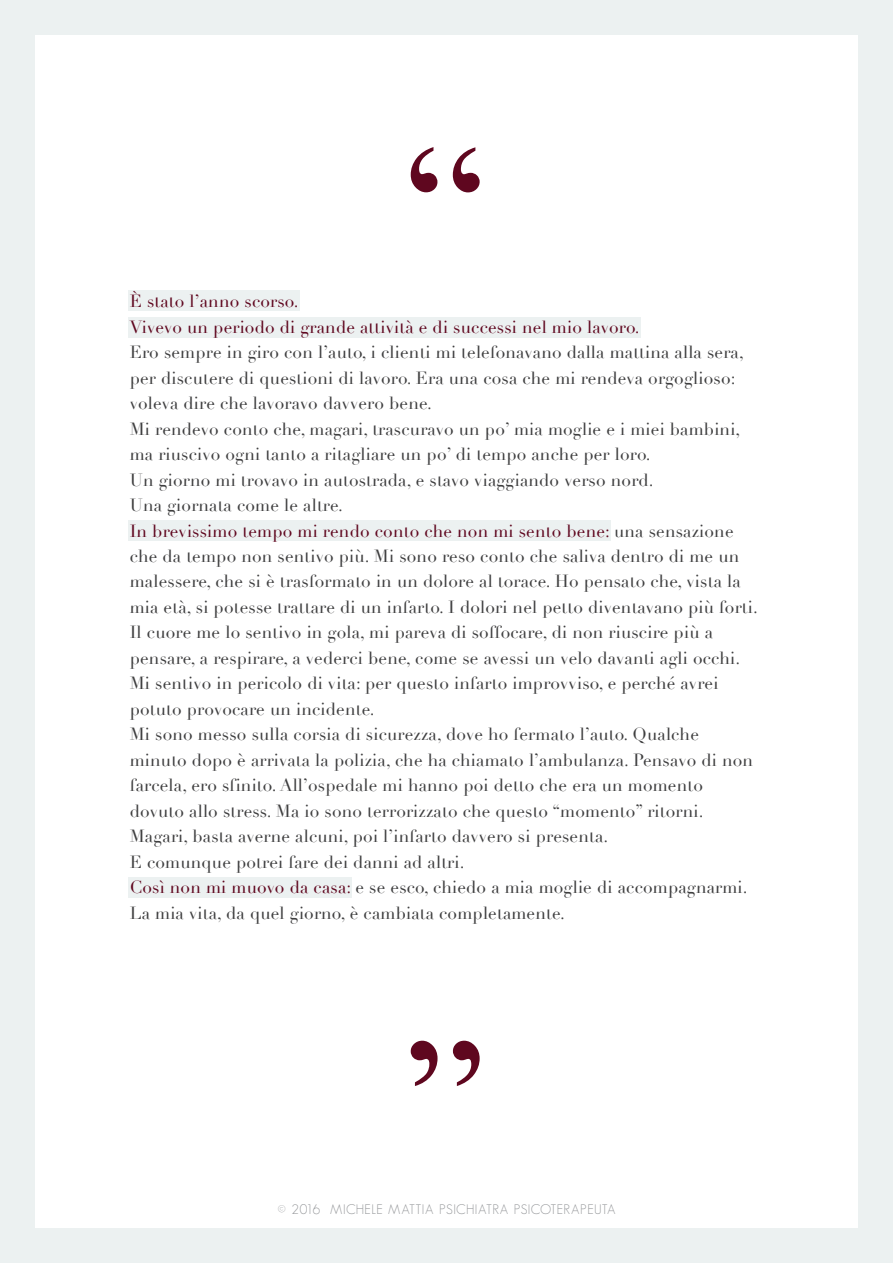
<style>
.page{position:relative;width:893px;height:1263px;background:#fff}
.page>*{position:absolute;margin:0;border:0;box-sizing:border-box;transform-origin:0 0}
.t1{font:180px "Times New Roman";color:#5f071f}
.t2{font:17.25px/25.5px "Didot";letter-spacing:.01em;color:#3e3e3f}
.t3{font:17.25px/25.5px "Didot";letter-spacing:.01em;color:#5f071f}
.t4{font:300 13.5px "Geosans";letter-spacing:.025em;color:#939598}
.s1{color:#5f071f}
</style>
<div class="page">
<div style="left:128px;top:318px;width:513px;height:20px;background:#ecf1f1"></div>
<div style="left:128px;top:291px;width:172px;height:20px;background:#ecf1f1"></div>
<div style="left:128px;top:520px;width:482px;height:21px;background:#ecf1f1"></div>
<div style="left:128px;top:878px;width:223px;height:20px;background:#ecf1f1"></div>
<div style="left:0;top:0;width:34px;height:1263px;background:#ecf1f1"></div>
<div style="left:0;top:0;width:893px;height:34px;background:#ecf1f1"></div>
<div style="left:0;top:1229px;width:893px;height:34px;background:#ecf1f1"></div>
<div style="left:859px;top:0;width:34px;height:1263px;background:#ecf1f1"></div>
<h1 class="t1" style="left:405px;top:109px;width:81px">“</h1>
<p class="t3" style="left:130px;top:289px;width:511px">È stato l’anno scorso.<br>Vivevo un periodo di grande attività e di successi nel mio lavoro.</p>
<p class="t2" style="left:130px;top:340px;width:630px">Ero sempre in giro con l’auto, i clienti mi telefonavano dalla mattina alla sera, per discutere di questioni di lavoro. Era una cosa che mi rendeva orgoglioso: voleva dire che lavoravo davvero bene.<br>Mi rendevo conto che, magari, trascuravo un po’ mia moglie e i miei bambini, ma riuscivo ogni tanto a ritagliare un po’ di tempo anche per loro.<br>Un giorno mi trovavo in autostrada, e stavo viaggiando verso nord.<br>Una giornata come le altre.<br><span class="s1">In brevissimo tempo mi rendo conto che non mi sento bene:</span> una sensazione che da tempo non sentivo più. Mi sono reso conto che saliva dentro di me un malessere, che si è trasformato in un dolore al torace. Ho pensato che, vista la mia età, si potesse trattare di un infarto. I dolori nel petto diventavano più forti.<br>Il cuore me lo sentivo in gola, mi pareva di soffocare, di non riuscire più a pensare, a respirare, a vederci bene, come se avessi un velo davanti agli occhi.<br>Mi sentivo in pericolo di vita: per questo infarto improvviso, e perché avrei potuto provocare un incidente.<br>Mi sono messo sulla corsia di sicurezza, dove ho fermato l’auto. Qualche minuto dopo è arrivata la polizia, che ha chiamato l’ambulanza. Pensavo di non farcela, ero sfinito. All’ospedale mi hanno poi detto che era un momento dovuto allo stress. Ma io sono terrorizzato che questo “momento” ritorni.<br>Magari, basta averne alcuni, poi l’infarto davvero si presenta.<br>E comunque potrei fare dei danni ad altri.<br><span class="s1">Così non mi muovo da casa:</span> e se esco, chiedo a mia moglie di accompagnarmi.<br>La mia vita, da quel giorno, è cambiata completamente.</p>
<h1 class="t1" style="left:405px;top:1002px;width:81px">”</h1>
<p class="t4" style="left:278px;top:1201px;width:339px">© 2016 MICHELE MATTIA PSICHIATRA PSICOTERAPEUTA</p>
</div>
